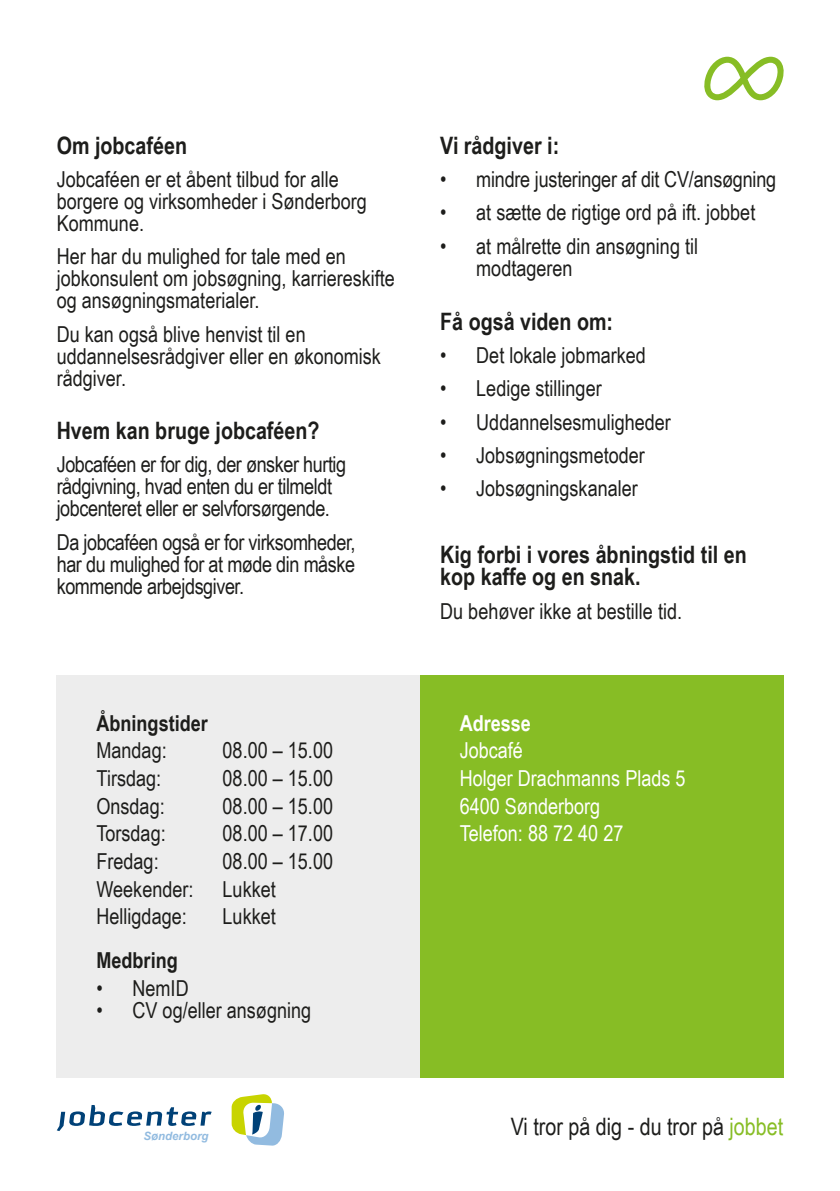
<style>
.page{position:relative;width:840px;height:1191px;background:#fff}
.page>*{position:absolute;margin:0;border:0;box-sizing:border-box;transform-origin:0 0}
.Brødtekst{font:700 24px/22px "Arial Narrow";color:#1d1d1b}
.Footer_-_højrestille{font:24px "Arial Narrow";color:#1d1d1b}
.Brødtekst-2{font:22px/22px "Arial Narrow";color:#1d1d1b}
.Brødtekst-3{font:22px/22px "Arial Narrow";letter-spacing:-.02em;color:#1d1d1b}
.Brødtekst-4{font:22px "Arial Narrow";color:#fff}
.Fed_brødtekst{font:700 22px "Arial Narrow";color:#1d1d1b}
.Fed_brødtekst-2{font:700 22px "Arial Narrow";color:#fff}
.t1{font:italic 700 11.4px "Arial";color:#92bbe0}
.s1{color:#87bd25}
</style>
<div class="page">
<div style="left:420px;top:675px;width:362px;height:402px;background:#87bd25"></div>
<svg style="left:231px;top:1094px;width:53px;height:51px"></svg>
<svg style="left:57px;top:1105px;width:154px;height:26px"></svg>
<div style="left:57px;top:675px;width:363px;height:402px;background:#ededed"></div>
<svg style="left:704px;top:57px;width:79px;height:43px"></svg>
<h3 class="Brødtekst" style="left:57px;top:133px;width:132px">Om jobcaféen</h3>
<p class="Brødtekst-2" style="left:57px;top:167px;width:311px">Jobcaféen er et åbent tilbud for alle borgere og virksomheder i Sønderborg<br>Kommune.</p>
<p class="Brødtekst-2" style="left:57px;top:245px;width:339px">Her har du mulighed for tale med en jobkonsulent om jobsøgning, karriereskifte og ansøgningsmaterialer.</p>
<p class="Brødtekst-2" style="left:57px;top:322px;width:325px">Du kan også blive henvist til en uddannelsesrådgiver eller en økonomisk rådgiver.</p>
<h3 class="Brødtekst" style="left:57px;top:418px;width:264px">Hvem kan bruge jobcaféen?</h3>
<p class="Brødtekst-3" style="left:57px;top:453px;width:291px">Jobcaféen er for dig, der ønsker hurtig rådgivning, hvad enten du er tilmeldt jobcenteret eller er selvforsørgende.</p>
<p class="Brødtekst-2" style="left:57px;top:530px;width:300px;text-align:justify">Da jobcaféen også er for virksomheder, har du mulighed for at møde din måske kommende arbejdsgiver.</p>
<p class="Fed_brødtekst" style="left:96px;top:706px;width:113px">Åbningstider</p>
<p class="Brødtekst-2" style="left:96px;top:738px;width:72px">Mandag:</p>
<p class="Brødtekst-2" style="left:222px;top:738px;width:112px">08.00 – 15.00</p>
<p class="Brødtekst-2" style="left:96px;top:766px;width:66px">Tirsdag:</p>
<p class="Brødtekst-2" style="left:222px;top:766px;width:112px">08.00 – 15.00</p>
<p class="Brødtekst-2" style="left:96px;top:794px;width:70px">Onsdag:</p>
<p class="Brødtekst-2" style="left:222px;top:794px;width:112px">08.00 – 15.00</p>
<p class="Brødtekst-2" style="left:96px;top:821px;width:71px">Torsdag:</p>
<p class="Brødtekst-2" style="left:222px;top:821px;width:112px">08.00 – 17.00</p>
<p class="Brødtekst-2" style="left:96px;top:849px;width:64px">Fredag:</p>
<p class="Brødtekst-2" style="left:222px;top:849px;width:112px">08.00 – 15.00</p>
<p class="Brødtekst-2" style="left:96px;top:877px;width:98px">Weekender:</p>
<p class="Brødtekst-2" style="left:222px;top:877px;width:55px">Lukket</p>
<p class="Brødtekst-2" style="left:96px;top:904px;width:92px">Helligdage:</p>
<p class="Brødtekst-2" style="left:222px;top:904px;width:55px">Lukket</p>
<p class="Fed_brødtekst" style="left:96px;top:944px;width:83px">Medbring</p>
<p class="Brødtekst-2" style="left:96px;top:976px;width:94px">• NemID</p>
<p class="Brødtekst-2" style="left:96px;top:998px;width:216px">• CV og/eller ansøgning</p>
<p class="t1" style="left:143px;top:1128px;width:66px">Sønderborg</p>
<h3 class="Brødtekst" style="left:440px;top:133px;width:120px">Vi rådgiver i:</h3>
<p class="Brødtekst-2" style="left:440px;top:167px;width:337px">• mindre justeringer af dit CV/ansøgning</p>
<p class="Brødtekst-2" style="left:440px;top:201px;width:316px">• at sætte de rigtige ord på ift. jobbet</p>
<p class="Brødtekst-2" style="left:476px;top:234px;width:223px;text-indent:-36px">• at målrette din ansøgning til modtageren</p>
<h3 class="Brødtekst" style="left:440px;top:309px;width:174px">Få også viden om:</h3>
<p class="Brødtekst-2" style="left:440px;top:343px;width:207px">• Det lokale jobmarked</p>
<p class="Brødtekst-2" style="left:440px;top:377px;width:163px">• Ledige stillinger</p>
<p class="Brødtekst-2" style="left:440px;top:410px;width:232px">• Uddannelsesmuligheder</p>
<p class="Brødtekst-2" style="left:440px;top:443px;width:206px">• Jobsøgningsmetoder</p>
<p class="Brødtekst-2" style="left:440px;top:477px;width:199px">• Jobsøgningskanaler</p>
<p class="Brødtekst" style="left:440px;top:542px;width:308px">Kig forbi i vores åbningstid til en kop kaffe og en snak.</p>
<p class="Brødtekst-2" style="left:440px;top:599px;width:243px">Du behøver ikke at bestille tid.</p>
<p class="Fed_brødtekst-2" style="left:459px;top:706px;width:73px">Adresse</p>
<p class="Brødtekst-4" style="left:459px;top:734px;width:65px">Jobcafé</p>
<p class="Brødtekst-4" style="left:459px;top:762px;width:227px">Holger Drachmanns Plads 5</p>
<p class="Brødtekst-4" style="left:459px;top:789px;width:142px">6400 Sønderborg</p>
<p class="Brødtekst-4" style="left:459px;top:817px;width:165px">Telefon: 88 72 40 27</p>
<p class="Footer_-_højrestille" style="left:510px;top:1108px;width:274px">Vi tror på dig - du tror på <span class="s1">jobbet</span></p>
</div>
